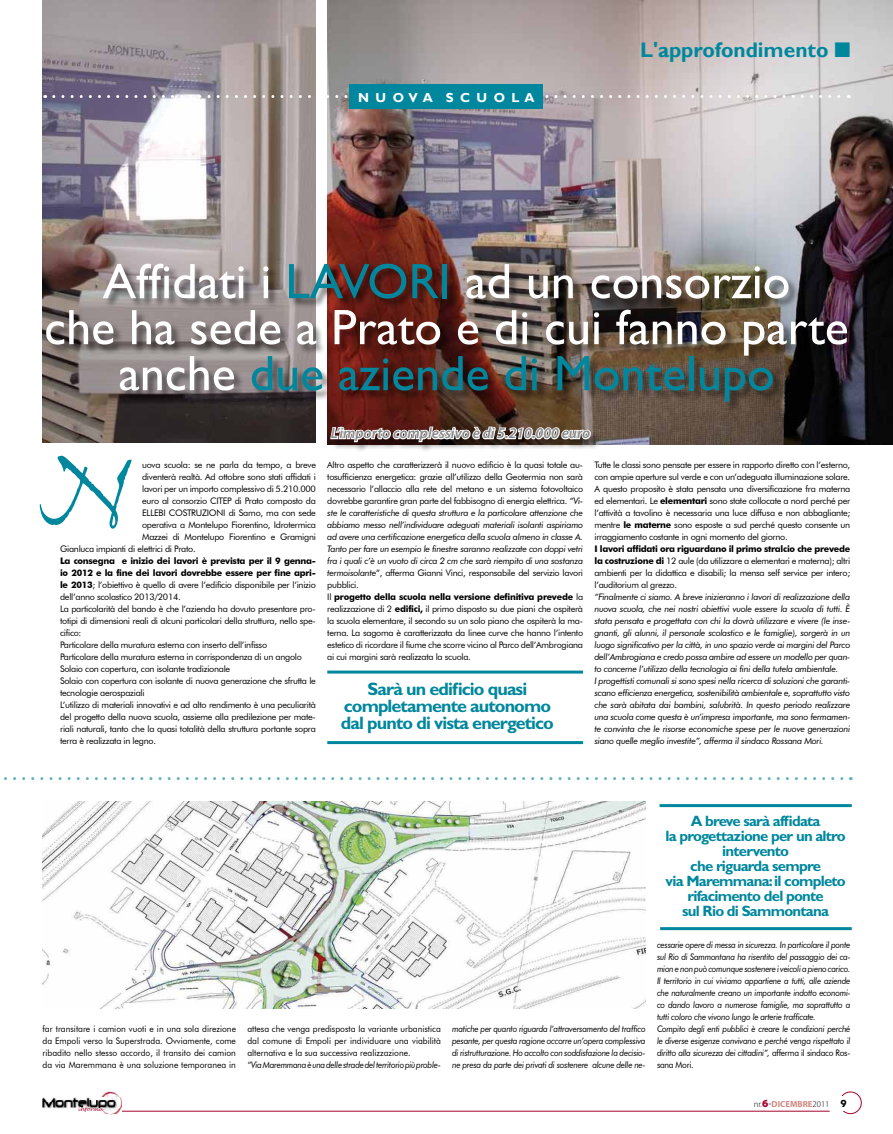
<style>
.page{position:relative;width:893px;height:1134px;background:#fff}
.page>*{position:absolute;margin:0;border:0;box-sizing:border-box;transform-origin:0 0}
.t1{font:106.3px "Ex Ponto";color:#00879d}
.t2{font:50px/46px "Gill Sans";color:#fff;text-align:center}
.t3{font:700 21px "Gill Sans";color:#00879d}
.t4{font:700 18px/17px "Gill Sans";letter-spacing:-.05em;color:#00879d;text-align:center}
.t5{font:700 15px/15px "Gill Sans";letter-spacing:-.05em;color:#00879d;text-align:center}
.t6{font:italic 600 15px "Myriad Pro";color:#87888a}
.t7{font:700 13px "Gill Sans";color:#fff}
.t8{font:700 10px "Futura BT";color:#000}
.t9{font:9px/12px "Futura BT";letter-spacing:-.03em;color:#000}
.t10{font:italic 9px/12px "Futura BT";letter-spacing:-.03em;color:#000}
.t11{font:italic 9px/12px "Futura BT";letter-spacing:-.03em;color:#000;text-align:justify;scale:.92 1}
.t12{font:9px/12px "Futura BT";letter-spacing:-.03em;color:#000;text-align:justify;scale:.94 1}
.t13{font:700 8.7px "Myriad Pro";color:#d28880}
.t14{font:italic 5.4px "Lucida Handwriting";color:#a7042c}
.s1{color:#00879d}
.s2{font-weight:700}
.s3{font-style:italic}
.s4{font-style:normal}
.s5{font-weight:300;color:#000}
.s6{font-weight:900;font-size:10.9px;color:#a7042c}
.s7{font-weight:300;font-size:10.9px;color:#000}
.s8{font-size:10px;color:#000}
</style>
<div class="page">
<div style="left:839px;top:1091px;width:23px;height:23px;border:1px solid #a7042c;border-radius:50%"></div>
<div style="left:820px;top:1096px;width:28px;height:15px;background:#fff"></div>
<hr style="left:122px;top:1111px;width:708px;height:1px;background:#a7042c">
<img style="left:43px;top:1092px;width:79px;height:23px">
<svg style="left:78px;top:1103px;width:27px;height:11px"></svg>
<img style="left:43px;top:0;width:273px;height:442px">
<img style="left:327px;top:0;width:566px;height:444px">
<hr style="left:327px;top:671px;width:256px;height:3px;background:#00879d">
<hr style="left:327px;top:741px;width:256px;height:3px;background:#00879d">
<div style="left:47px;top:264px;width:811px;height:189px;background:#000;opacity:.5"></div>
<svg style="left:329px;top:417px;width:263px;height:30px"></svg>
<img style="left:43px;top:801px;width:603px;height:207px">
<svg style="left:4px;top:777px;width:847px;height:3px"></svg>
<svg style="left:54px;top:95px;width:795px;height:3px"></svg>
<div style="left:350px;top:84px;width:193px;height:24px;background:#00879d"></div>
<hr style="left:660px;top:804px;width:192px;height:3px;background:#00879d">
<hr style="left:660px;top:927px;width:192px;height:3px;background:#00879d">
<svg style="left:835px;top:42px;width:15px;height:15px"></svg>
<h3 class="t7" style="left:358px;top:89px;width:178px">N U O V A S C U O L A</h3>
<h3 class="t3" style="left:640px;top:37px;width:190px">L'approfondimento</h3>
<h2 class="t2" style="left:44px;top:259px;width:806px">Affidati i <span class="s1">LAVORI</span> ad un consorzio<br>che ha sede a Prato e di cui fanno parte anche <span class="s1">due aziende di Montelupo</span></h2>
<h3 class="t6" style="left:331px;top:424px;width:261px">L’importo complessivo è di 5.210.000 euro</h3>
<p class="t9" style="left:142px;top:459px;width:175px">uova scuola: se ne parla da tempo, a breve</p>
<p class="t9" style="left:142px;top:471px;width:175px">diventerà realtà. Ad ottobre sono stati affidati i</p>
<p class="t9" style="left:142px;top:483px;width:175px">lavori per un importo complessivo di 5.210.000</p>
<p class="t9" style="left:142px;top:495px;width:175px">euro al consorzio CITEP di Prato composto da</p>
<p class="t9" style="left:142px;top:507px;width:175px">ELLEBI COSTRUZIONI di Sarno, ma con sede</p>
<p class="t9" style="left:142px;top:519px;width:175px">operativa a Montelupo Fiorentino, Idrotermica</p>
<p class="t9" style="left:142px;top:531px;width:175px">Mazzei di Montelupo Fiorentino e Gramigni</p>
<p class="t9" style="left:60px;top:543px;width:137px">Gianluca impianti di elettrici di Prato.</p>
<p class="t9" style="left:60px;top:555px;width:257px"><span class="s2">La consegna e inizio dei lavori è prevista per il 9 genna&shy;io 2012 e la fine dei lavori dovrebbe essere per fine apri&shy;le 2013</span>; l’obiettivo è quello di avere l’edificio disponibile per l’inizio dell’anno scolastico 2013/2014.<br>La particolarità del bando è che l’azienda ha dovuto presentare pro&shy;totipi di dimensioni reali di alcuni particolari della struttura, nello spe&shy;cifico:<br>Particolare della muratura esterna con inserto dell’infisso<br>Particolare della muratura esterna in corrispondenza di un angolo Solaio con copertura, con isolante tradizionale<br>Solaio con copertura con isolante di nuova generazione che sfrutta le tecnologie aerospaziali<br>L’utilizzo di materiali innovativi e ad alto rendimento è una peculiarità del progetto della nuova scuola, assieme alla predilezione per mate&shy;riali naturali, tanto che la quasi totalità della struttura portante sopra terra è realizzata in legno.</p>
<h1 class="t1" style="left:41px;top:439px;width:94px">N</h1>
<p class="t9" style="left:327px;top:459px;width:257px">Altro aspetto che caratterizzerà il nuovo edificio è la quasi totale au&shy;tosufficienza energetica: grazie all’utilizzo della Geotermia non sarà necessario l’allaccio alla rete del metano e un sistema fotovoltaico dovrebbe garantire gran parte del fabbisogno di energia elettrica. <span class="s3">“Vi&shy;ste le caratteristiche di questa struttura e la particolare attenzione che abbiamo messo nell’individuare adeguati materiali isolanti aspiriamo ad avere una certificazione energetica della scuola almeno in classe A.<br>Tanto per fare un esempio le finestre saranno realizzate con doppi vetri fra i quali c’è un vuoto di circa 2 cm che sarà riempito di una sostanza termoisolante</span>”, afferma Gianni Vinci, responsabile del servizio lavori pubblici.<br>Il <span class="s2">progetto della scuola nella versione definitiva prevede</span> la realizzazione di 2 <span class="s2">edifici,</span> il primo disposto su due piani che ospiterà la scuola elementare, il secondo su un solo piano che ospiterà la ma&shy;terna. La sagoma è caratterizzata da linee curve che hanno l’intento estetico di ricordare il fiume che scorre vicino al Parco dell’Ambrogiana ai cui margini sarà realizzata la scuola.</p>
<p class="t9" style="left:594px;top:459px;width:257px;text-align:justify">Tutte le classi sono pensate per essere in rapporto diretto con l’esterno, con ampie aperture sul verde e con un’adeguata illuminazione solare.<br>A questo proposito è stata pensata una diversificazione fra materna ed elementari. Le <span class="s2">elementari</span> sono state collocate a nord perché per l’attività a tavolino è necessaria una luce diffusa e non abbagliante; mentre <span class="s2">le materne</span> sono esposte a sud perché questo consente un irraggiamento costante in ogni momento del giorno.</p>
<p class="t9" style="left:594px;top:543px;width:257px;text-align:justify"><span class="s2">I lavori affidati ora riguardano il primo stralcio che prevede la costruzione di</span> 12 aule (da utilizzare a elementari e materna); altri ambienti per la didattica e disabili; la mensa self service per intero; l’auditorium al grezzo.</p>
<p class="t10" style="left:594px;top:591px;width:257px">“Finalmente ci siamo. A breve inizieranno i lavori di realizzazione della nuova scuola, che nei nostri obiettivi vuole essere la scuola di tutti. È stata pensata e progettata con chi la dovrà utilizzare e vivere (le inse&shy;gnanti, gli alunni, il personale scolastico e le famiglie), sorgerà in un luogo significativo per la città, in uno spazio verde ai margini del Parco dell’Ambrogiana e credo possa ambire ad essere un modello per quan&shy;to concerne l’utilizzo della tecnologia ai fini della tutela ambientale.<br>I progettisti comunali si sono spesi nella ricerca di soluzioni che garanti&shy;scano efficienza energetica, sostenibilità ambientale e, soprattutto visto che sarà abitata dai bambini, salubrità. In questo periodo realizzare una scuola come questa è un’impresa importante, ma sono fermamen&shy;te convinta che le risorse economiche spese per le nuove generazioni siano quelle meglio investite”, afferma il sindaco Rossana Mori.</p>
<h3 class="t4" style="left:341px;top:680px;width:214px">Sarà un edificio quasi completamente autonomo dal punto di vista energetico</h3>
<p class="t12" style="left:43px;top:1023px;width:207px">far transitare i camion vuoti e in una sola direzione da Empoli verso la Superstrada. Ovviamente, come ribadito nello stesso accordo, il transito dei camion da via Maremmana è una soluzione temporanea in</p>
<p class="t12" style="left:247px;top:1023px;width:207px">attesa che venga predisposta la variante urbanistica dal comune di Empoli per individuare una viabilità alternativa e la sua successiva realizzazione.</p>
<p class="t11" style="left:247px;top:1059px;width:212px">“Via Maremmana è una delle strade del territorio più proble-</p>
<p class="t14" style="left:78px;top:1106px;width:27px">informa</p>
<p class="t11" style="left:452px;top:1023px;width:212px">matiche per quanto riguarda l’attraversamento del traffico pesante, per questa ragione occorre un’opera complessiva di ristrutturazione. Ho accolto con soddisfazione la decisio&shy;ne presa da parte dei privati di sostenere alcune delle ne-</p>
<h3 class="t5" style="left:665px;top:813px;width:182px">A breve sarà affidata<br>la progettazione per un altro intervento<br>che riguarda sempre<br>via Maremmana: il completo rifacimento del ponte<br>sul Rio di Sammontana</h3>
<p class="t11" style="left:657px;top:939px;width:212px;text-align:left">cessarie opere di messa in sicurezza. In particolare il ponte sul Rio di Sammontana ha risentito del passaggio dei ca&shy;mion e non può comunque sostenere i veicoli a pieno carico.<br>Il territorio in cui viviamo appartiene a tutti, alle aziende che naturalmente creano un importante indotto economi&shy;co dando lavoro a numerose famiglie, ma soprattutto a tutti coloro che vivono lungo le arterie trafficate.<br>Compito degli enti pubblici è creare le condizioni perché le diverse esigenze convivano e perché venga rispettato il diritto alla sicurezza dei cittadini”, <span class="s4">afferma il sindaco Ros&shy;sana Mori.</span></p>
<p class="t13" style="left:754px;top:1098px;width:95px"><span class="s5">nr.</span><span class="s6">6</span><span class="s7">-</span>DICEMBRE<span class="s5">2011</span> <span class="s8">13</span></p>
<p class="t8" style="left:841px;top:1097px;width:8px">9</p>
</div>
